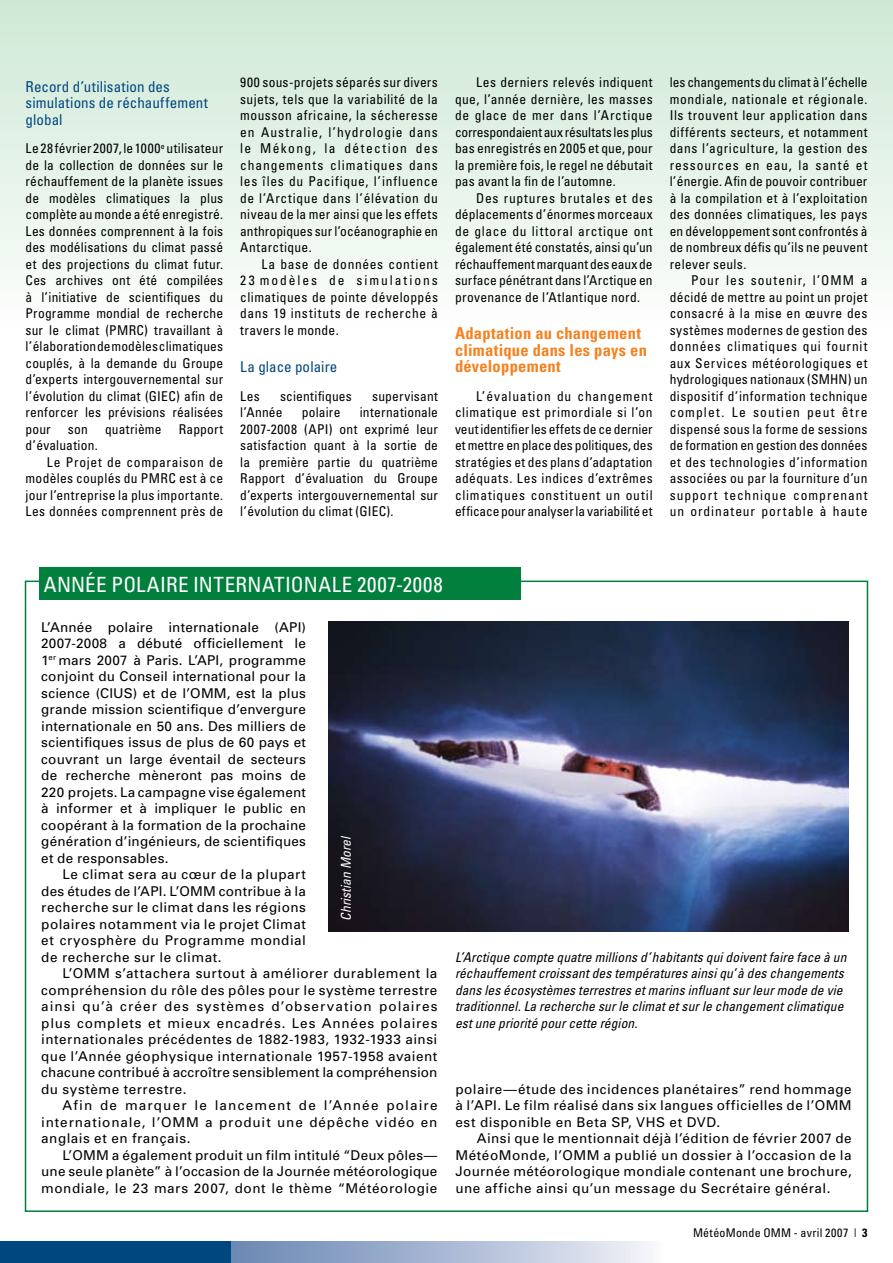
<style>
.page{position:relative;width:893px;height:1263px;background:#fff}
.page>*{position:absolute;margin:0;border:0;box-sizing:border-box;transform-origin:0 0}
.t1{font:condensed 21px "Univers";letter-spacing:.025em;color:#fff}
.t2{font:700 condensed 16.5px/16.5px "Univers";letter-spacing:.015em;color:#f5821f}
.t3{font:condensed 15px/16.5px "Univers";letter-spacing:.01em;color:#00467f}
.t4{font:condensed 13.5px/16.5px "Univers";letter-spacing:.02em;color:#000;text-align:justify}
.t5{font:13.5px/16.5px "Univers";letter-spacing:.04em;color:#000;text-align:justify}
.t6{font:italic condensed 13.5px/16.5px "Univers";letter-spacing:.005em;color:#000}
.t7{font:condensed 13.5px "Univers";letter-spacing:.05em;color:#000}
.t8{font:italic condensed 13.5px "Univers";color:#fff}
.t9{font:condensed 12px "Univers";letter-spacing:.025em;color:#000}
</style>
<div class="page">
<div style="left:0;top:1242px;width:232px;height:21px;background:#00467f"></div>
<div style="left:232px;top:1242px;width:429px;height:21px;background:linear-gradient(to right,#6784b2,#f2f2f9)"></div>
<div style="left:0;top:0;width:893px;height:324px;background:linear-gradient(to bottom,#cee8d5,#fcfdfb)"></div>
<img style="left:328px;top:621px;width:521px;height:311px">
<div style="left:40px;top:567px;width:481px;height:33px;background:#007f3d"></div>
<p class="t3" style="left:26px;top:78px;width:184px">Record d’utilisation des simulations de réchauffement global</p>
<p class="t4" style="left:26px;top:140px;width:199px">Le 28 février 2007, le 1000<sup>e</sup> utilisateur de la collection de données sur le réchauffement de la planète issues de modèles climatiques la plus complète au monde a été enregistré.<br>Les données comprennent à la fois des modélisations du climat passé et des projections du climat futur.<br>Ces archives ont été compilées à l’initiative de scientifiques du Programme mondial de recherche sur le climat (PMRC) travaillant à l’élaboration de modèles climatiques couplés, à la demande du Groupe d’experts intergouvernemental sur l’évolution du climat (GIEC) afin de renforcer les prévisions réalisées pour</p>
<p class="t4" style="left:68px;top:420px;width:21px">son</p>
<p class="t4" style="left:105px;top:420px;width:58px">quatrième</p>
<p class="t4" style="left:179px;top:420px;width:46px">Rapport</p>
<p class="t4" style="left:26px;top:437px;width:74px">d’évaluation.</p>
<p class="t7" style="left:47px;top:453px;width:178px">Le Projet de comparaison de</p>
<p class="t4" style="left:26px;top:470px;width:199px">modèles couplés du PMRC est à ce</p>
<p class="t4" style="left:26px;top:486px;width:199px">jour l’entreprise la plus importante.</p>
<p class="t4" style="left:26px;top:503px;width:199px">Les données comprennent près de</p>
<p class="t4" style="left:240px;top:74px;width:199px">900 sous-projets séparés sur divers sujets, tels que la variabilité de la mousson africaine, la sécheresse en Australie, l’hydrologie dans le Mékong, la détection des changements climatiques dans les îles du Pacifique, l’influence de l’Arctique dans l’élévation du niveau de la mer ainsi que les effets anthropiques sur l’océanographie en Antarctique.</p>
<p class="t4" style="left:240px;top:255px;width:199px;text-indent:21px">La base de données contient 23 modèles de simulations climatiques de pointe développés dans 19 instituts de recherche à travers le monde.</p>
<p class="t3" style="left:240px;top:358px;width:99px">La glace polaire</p>
<p class="t4" style="left:240px;top:387px;width:21px">Les</p>
<p class="t4" style="left:280px;top:387px;width:73px">scientifiques</p>
<p class="t4" style="left:372px;top:387px;width:67px">supervisant</p>
<p class="t4" style="left:240px;top:404px;width:44px">l’Année</p>
<p class="t4" style="left:302px;top:404px;width:40px">polaire</p>
<p class="t4" style="left:240px;top:404px;width:199px;text-indent:120px">internationale 2007-2008 (API) ont exprimé leur satisfaction quant à la sortie de la première partie du quatrième Rapport d’évaluation du Groupe d’experts intergouvernemental sur l’évolution du climat (GIEC).</p>
<p class="t4" style="left:455px;top:74px;width:199px;text-indent:21px">Les derniers relevés indiquent que, l’année dernière, les masses de glace de mer dans l’Arctique correspondaient aux résultats les plus bas enregistrés en 2005 et que, pour la première fois, le regel ne débutait pas avant la fin de l’automne.</p>
<p class="t4" style="left:455px;top:189px;width:199px;text-indent:21px">Des ruptures brutales et des déplacements d’énormes morceaux de glace du littoral arctique ont également été constatés, ainsi qu’un réchauffement marquant des eaux de surface pénétrant dans l’Arctique en provenance de l’Atlantique nord.</p>
<p class="t2" style="left:455px;top:325px;width:193px">Adaptation au changement climatique dans les pays en développement</p>
<p class="t4" style="left:455px;top:387px;width:199px;text-indent:21px">L’évaluation du changement climatique est primordiale si l’on veut identifier les effets de ce dernier et mettre en place des politiques, des stratégies et des plans d’adaptation adéquats. Les indices d’extrêmes climatiques constituent un outil efficace pour analyser la variabilité et</p>
<p class="t4" style="left:670px;top:74px;width:199px">les changements du climat à l’échelle mondiale, nationale et régionale.<br>Ils trouvent leur application dans différents secteurs, et notamment dans l’agriculture, la gestion des ressources en eau, la santé et l’énergie. Afin de pouvoir contribuer à la compilation et à l’exploitation des données climatiques, les pays en développement sont confrontés à de nombreux défis qu’ils ne peuvent relever seuls.</p>
<p class="t4" style="left:670px;top:272px;width:199px;text-indent:21px">Pour les soutenir, l’OMM a décidé de mettre au point un projet consacré à la mise en œuvre des systèmes modernes de gestion des données climatiques qui fournit aux Services météorologiques et hydrologiques nationaux (SMHN) un dispositif d’information technique complet. Le soutien peut être dispensé sous la forme de sessions de formation en gestion des données et des technologies d’information associées ou par la fourniture d’un support technique comprenant un ordinateur portable à haute</p>
<h1 class="t1" style="left:44px;top:571px;width:400px">ANNÉE POLAIRE INTERNATIONALE 2007-2008</h1>
<p class="t5" style="left:41px;top:618px;width:266px">L’Année polaire internationale (API)<br>2007-2008 a débuté officiellement le 1<sup>er</sup> mars 2007 à Paris. L’API, programme conjoint du Conseil international pour la science (CIUS) et de l’OMM, est la plus grande mission scientifique d’envergure internationale en 50 ans. Des milliers de scientifiques issus de plus de 60 pays et couvrant un large éventail de secteurs de recherche mèneront pas moins de 220 projets. La campagne vise également à informer et à impliquer le public en coopérant à la formation de la prochaine génération d’ingénieurs, de scientifiques et de responsables.</p>
<p class="t5" style="left:41px;top:866px;width:266px;text-indent:21px">Le climat sera au cœur de la plupart des études de l’API. L’OMM contribue à la recherche sur le climat dans les régions polaires notamment via le projet Climat et cryosphère du Programme mondial de recherche sur le climat.</p>
<p class="t5" style="left:41px;top:965px;width:398px;text-indent:21px">L’OMM s’attachera surtout à améliorer durablement la compréhension du rôle des pôles pour le système terrestre ainsi qu’à créer des systèmes d’observation polaires plus complets et mieux encadrés. Les Années polaires internationales précédentes de 1882-1983, 1932-1933 ainsi que l’Année géophysique internationale 1957-1958 avaient chacune contribué à accroître sensiblement la compréhension du système terrestre.</p>
<p class="t5" style="left:41px;top:1097px;width:398px;text-indent:21px">Afin de marquer le lancement de l’Année polaire internationale, l’OMM a produit une dépêche vidéo en anglais et en français.</p>
<p class="t5" style="left:41px;top:1146px;width:398px;text-indent:21px">L’OMM a également produit un film intitulé “Deux pôles— une seule planète” à l’occasion de la Journée météorologique mondiale, le 23 mars 2007, dont le thème “Météorologie</p>
<p class="t8" style="left:337px;top:921px;width:87px;rotate:-90deg">Christian Morel</p>
<p class="t6" style="left:455px;top:948px;width:393px">L’Arctique compte quatre millions d’habitants qui doivent faire face à un réchauffement croissant des températures ainsi qu’à des changements dans les écosystèmes terrestres et marins influant sur leur mode de vie traditionnel. La recherche sur le climat et sur le changement climatique est une priorité pour cette région.</p>
<p class="t5" style="left:455px;top:1080px;width:398px">polaire—étude des incidences planétaires” rend hommage à l’API. Le film réalisé dans six langues officielles de l’OMM est disponible en Beta SP, VHS et DVD.</p>
<p class="t5" style="left:455px;top:1130px;width:398px;text-indent:21px">Ainsi que le mentionnait déjà l’édition de février 2007 de MétéoMonde, l’OMM a publié un dossier à l’occasion de la Journée météorologique mondiale contenant une brochure, une affiche ainsi qu’un message du Secrétaire général.</p>
<p class="t9" style="left:693px;top:1225px;width:165px">MétéoMonde OMM - avril 2007 |</p>
</div>
